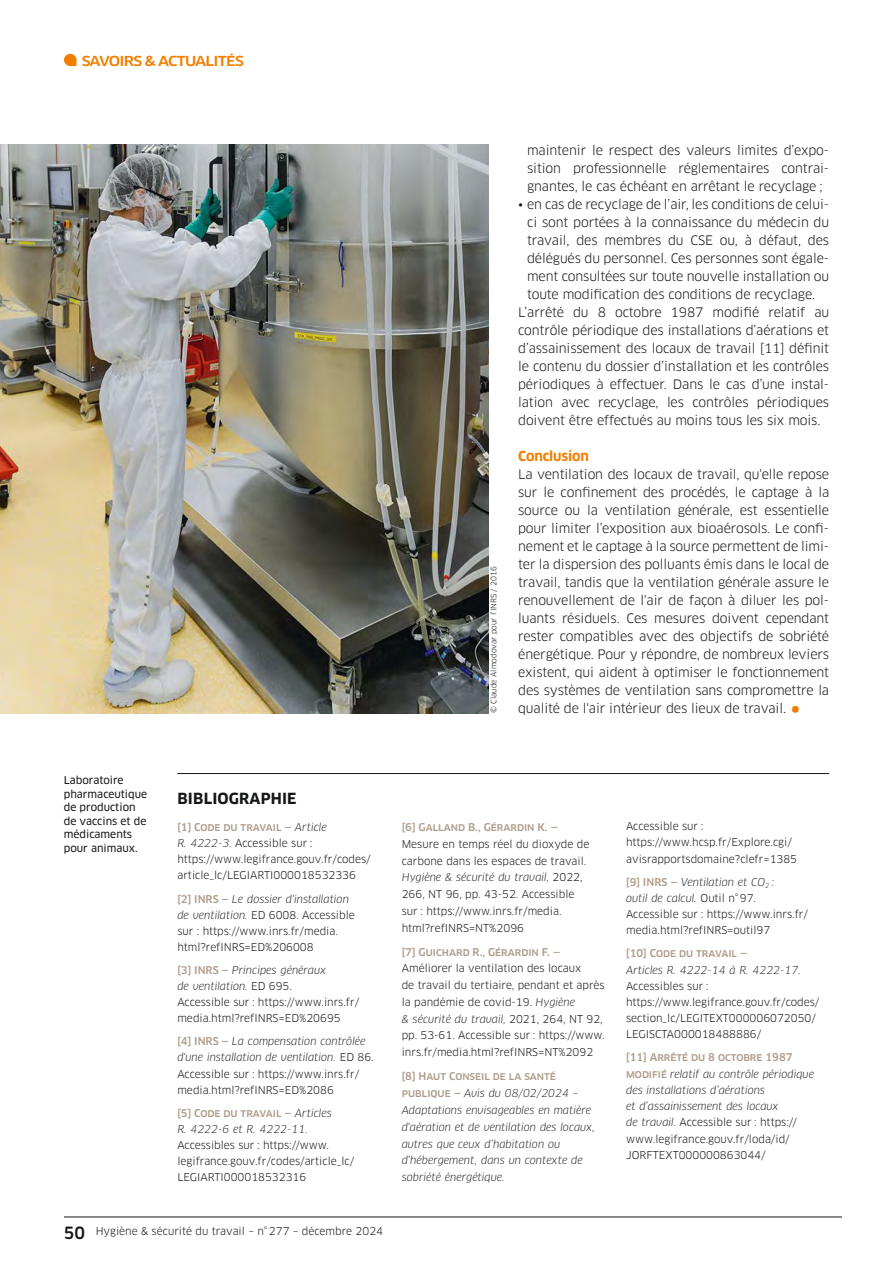
<style>
.page{position:relative;width:893px;height:1263px;background:#fff}
.page>*{position:absolute;margin:0;border:0;box-sizing:border-box;transform-origin:0 0}
.t1{font:700 15px "Clan OT";letter-spacing:.01em;color:#151616}
.t2{font:500 13.5px "Clan OT";letter-spacing:-.05em;color:#f27e00;scale:1.14 1}
.t3{font:700 13.5px "Clan OT";letter-spacing:-.01em;color:#f27e00}
.t4{font:12.75px/18px "Clan OT";letter-spacing:-.01em;color:#151616;text-align:justify}
.t5{font:10.5px/16px "Clan OT";color:#151616}
.t6{font:italic 10.5px/16.8px "Clan OT";color:#151616}
.t7{font:10.5px/13.5px "Clan OT News";color:#151616}
.t8{font:500 10.5px "Clan OT";color:#ae9c8a}
.t9{font:7.5px "Clan OT";color:#151616}
.s1{font-size:27px;color:#f27e00}
.s2{font-weight:500;color:#ae9c8a}
.s3{font-style:italic}
.s4{font-weight:500;font-style:normal;color:#ae9c8a}
.s5{font-weight:500;font-size:16.5px}
.s6{font-style:normal}
</style>
<div class="page">
<hr style="left:64px;top:1217px;width:778px;height:1px;background:#151616">
<svg style="left:64px;top:54px;width:13px;height:12px"></svg>
<hr style="left:177px;top:773px;width:652px;height:1px;background:#151616">
<img style="left:0;top:145px;width:488px;height:568px">
<p class="t2" style="left:82px;top:53px;width:144px">SAVOIRS &amp; ACTUALITÉS</p>
<p class="t9" style="left:491px;top:713px;width:148px;rotate:-90deg">© Claude Almodovar pour l'INRS / 2016</p>
<p class="t4" style="left:527px;top:142px;width:304px">maintenir le respect des valeurs limites d’expo&shy;sition professionnelle réglementaires contrai&shy;gnantes, le cas échéant en arrêtant le recyclage ;</p>
<p class="t4" style="left:518px;top:196px;width:312px">• en cas de recyclage de l’air, les conditions de celui-</p>
<p class="t4" style="left:527px;top:214px;width:304px">ci sont portées à la connaissance du médecin du</p>
<p class="t4" style="left:527px;top:232px;width:304px">travail, des membres du CSE ou, à défaut, des</p>
<p class="t4" style="left:527px;top:250px;width:304px">délégués du personnel. Ces personnes sont égale-</p>
<p class="t4" style="left:527px;top:268px;width:304px">ment consultées sur toute nouvelle installation ou</p>
<p class="t4" style="left:527px;top:286px;width:289px">toute modification des conditions de recyclage.</p>
<p class="t4" style="left:518px;top:304px;width:312px">L’arrêté du 8 octobre 1987 modifié relatif au</p>
<p class="t4" style="left:518px;top:322px;width:312px">contrôle périodique des installations d’aérations et</p>
<p class="t4" style="left:518px;top:340px;width:312px">d’assainissement des locaux de travail [11] définit</p>
<p class="t4" style="left:518px;top:358px;width:313px">le contenu du dossier d’installation et les contrôles</p>
<p class="t4" style="left:518px;top:376px;width:313px">périodiques à effectuer. Dans le cas d’une instal-</p>
<p class="t4" style="left:518px;top:394px;width:312px">lation avec recyclage, les contrôles périodiques</p>
<p class="t4" style="left:518px;top:412px;width:304px">doivent être effectués au moins tous les six mois.</p>
<p class="t3" style="left:518px;top:449px;width:72px">Conclusion</p>
<p class="t4" style="left:518px;top:466px;width:313px">La ventilation des locaux de travail, qu'elle repose sur le confinement des procédés, le captage à la source ou la ventilation générale, est essentielle pour limiter l’exposition aux bioaérosols. Le confi&shy;nement et le captage à la source permettent de limi&shy;ter la dispersion des polluants émis dans le local de travail, tandis que la ventilation générale assure le renouvellement de l'air de façon à diluer les pol&shy;luants résiduels. Ces mesures doivent cependant rester compatibles avec des objectifs de sobriété énergétique. Pour y répondre, de nombreux leviers existent, qui aident à optimiser le fonctionnement des systèmes de ventilation sans compromettre la qualité de l'air intérieur des lieux de travail. <span class="s1">•</span></p>
<p class="t7" style="left:64px;top:774px;width:85px">Laboratoire pharmaceutique de production de vaccins et de médicaments pour animaux.</p>
<p class="t1" style="left:177px;top:790px;width:121px">BIBLIOGRAPHIE</p>
<p class="t5" style="left:177px;top:820px;width:195px"><span class="s2">[1] Code du travail —</span> <span class="s3">Article<br>R. 4222-3.</span> Accessible sur : https://www.legifrance.gouv.fr/codes/ article_lc/LEGIARTI000018532336</p>
<p class="t5" style="left:177px;top:891px;width:179px"><span class="s2">[2] INRS —</span> <span class="s3">Le dossier d'installation de ventilation.</span> ED 6008. Accessible sur : https://www.inrs.fr/media. html?refINRS=ED%206008</p>
<p class="t5" style="left:177px;top:963px;width:183px"><span class="s2">[3] INRS —</span> <span class="s3">Principes généraux<br>de ventilation.</span> ED 695.<br>Accessible sur : https://www.inrs.fr/ media.html?refINRS=ED%20695</p>
<p class="t5" style="left:177px;top:1034px;width:198px"><span class="s2">[4] INRS —</span> <span class="s3">La compensation contrôlée d'une installation de ventilation.</span> ED 86.<br>Accessible sur : https://www.inrs.fr/ media.html?refINRS=ED%2086</p>
<p class="t6" style="left:177px;top:1106px;width:156px;line-height:16px"><span class="s4">[5] Code du travail —</span> Articles<br>R. 4222-6 et R. 4222-11.</p>
<p class="t5" style="left:177px;top:1138px;width:178px">Accessibles sur : https://www. legifrance.gouv.fr/codes/article_lc/<br>LEGIARTI000018532316</p>
<p class="t5" style="left:64px;top:1224px;width:321px"><span class="s5">50</span> Hygiène &amp; sécurité du travail – n°277 – décembre 2024</p>
<p class="t8" style="left:402px;top:821px;width:158px">[6] Galland B., Gérardin K. —</p>
<p class="t5" style="left:402px;top:836px;width:189px;line-height:16.8px">Mesure en temps réel du dioxyde de carbone dans les espaces de travail.<br><span class="s3">Hygiène &amp; sécurité du travail,</span> 2022, 266, NT 96, pp. 43-52. Accessible sur : https://www.inrs.fr/media. html?refINRS=NT%2096</p>
<p class="t8" style="left:402px;top:946px;width:160px">[7] Guichard R., Gérardin F. —</p>
<p class="t5" style="left:402px;top:961px;width:205px;line-height:16.8px">Améliorer la ventilation des locaux<br>de travail du tertiaire, pendant et après la pandémie de covid-19. <span class="s3">Hygiène<br>&amp; sécurité du travail,</span> 2021, 264, NT 92, pp. 53-61. Accessible sur : https://www. inrs.fr/media.html?refINRS=NT%2092</p>
<p class="t6" style="left:402px;top:1068px;width:195px"><span class="s4">[8] Haut Conseil de la santé publique —</span> Avis du 08/02/2024 –<br>Adaptations envisageables en matière d'aération et de ventilation des locaux, autres que ceux d’habitation ou d’hébergement, dans un contexte de sobriété énergétique.</p>
<p class="t5" style="left:626px;top:819px;width:173px">Accessible sur : https://www.hcsp.fr/Explore.cgi/ avisrapportsdomaine?clefr=1385</p>
<p class="t5" style="left:626px;top:875px;width:183px"><span class="s2">[9] INRS —</span> <span class="s3">Ventilation et CO</span><sub>2</sub> <span class="s3">:<br>outil de calcul.</span> Outil n°97.<br>Accessible sur : https://www.inrs.fr/ media.html?refINRS=outil97</p>
<p class="t8" style="left:626px;top:948px;width:123px">[10] Code du travail —</p>
<p class="t6" style="left:626px;top:962px;width:176px">Articles R. 4222-14 à R. 4222-17.</p>
<p class="t5" style="left:626px;top:978px;width:195px">Accessibles sur : https://www.legifrance.gouv.fr/codes/ section_lc/LEGITEXT000006072050/<br>LEGISCTA000018488886/</p>
<p class="t6" style="left:626px;top:1050px;width:189px;line-height:16.2px"><span class="s4">[11] Arrêté du 8 octobre 1987 modifié</span> relatif au contrôle périodique des installations d’aérations<br>et d’assainissement des locaux<br>de travail. <span class="s6">Accessible sur : https:// www.legifrance.gouv.fr/loda/id/ JORFTEXT000000863044/</span></p>
</div>
